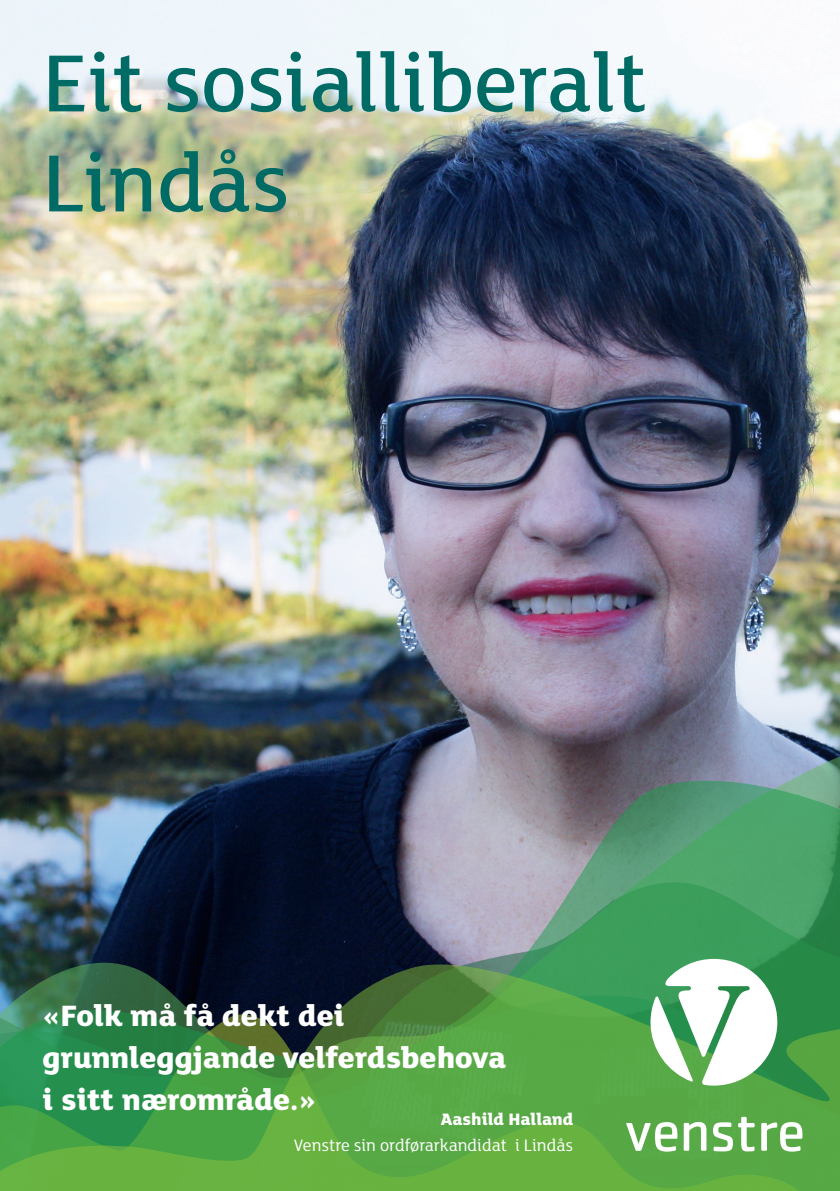
<style>
.page{position:relative;width:840px;height:1191px;background:#fff}
.page>*{position:absolute;margin:0;border:0;box-sizing:border-box;transform-origin:0 0}
.t1{font:500 88px/100px "FS Lola";color:#006a64}
.t2{font:800 32px/42px "FS Lola";color:#fff}
.t3{font:18px "FS Lola";color:#fff}
.t4{font:800 18px "FS Lola";color:#fff}
</style>
<div class="page">
<img style="left:0;top:0;width:839px;height:757px">
<svg style="left:0;top:757px;width:839px;height:23px;background:#525a69"></svg>
<img style="left:0;top:780px;width:839px;height:184px">
<svg style="left:0;top:964px;width:839px;height:227px;background:#489242"></svg>
<svg style="left:650px;top:959px;width:126px;height:126px"></svg>
<svg style="left:712px;top:1116px;width:42px;height:35px"></svg>
<svg style="left:760px;top:1122px;width:42px;height:29px"></svg>
<svg style="left:683px;top:1122px;width:23px;height:28px"></svg>
<svg style="left:626px;top:1122px;width:51px;height:29px"></svg>
<h1 class="t1" style="left:43px;top:30px;width:605px">Eit sosialliberalt<br>Lindås</h1>
<p class="t2" style="left:43px;top:992px;width:465px">«Folk må få dekt dei grunnleggjande velferdsbehova i sitt nærområde.»</p>
<p class="t4" style="left:440px;top:1106px;width:134px">Aashild Halland</p>
<p class="t3" style="left:294px;top:1133px;width:280px">Venstre sin ordførarkandidat i Lindås</p>
</div>
